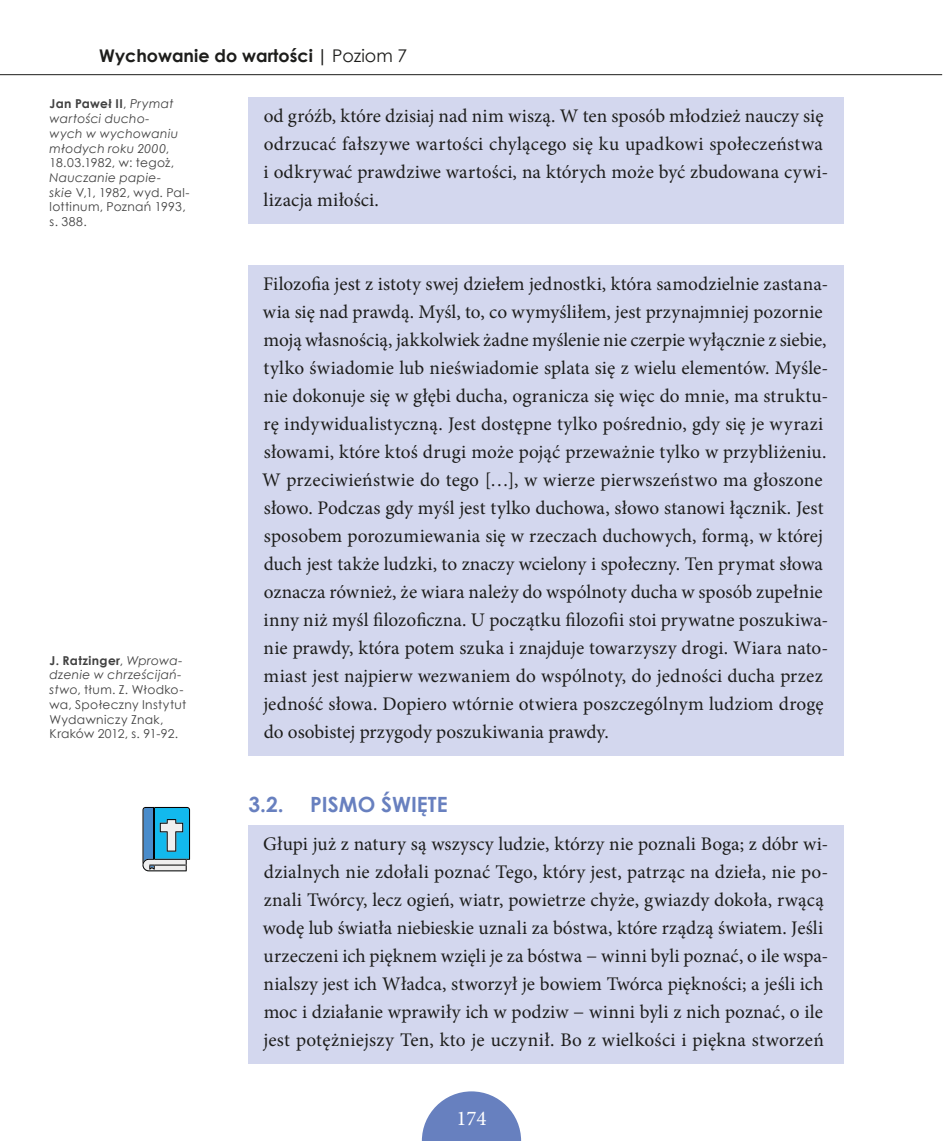
<style>
.page{position:relative;width:943px;height:1141px;background:#fff}
.page>*{position:absolute;margin:0;border:0;box-sizing:border-box;transform-origin:0 0}
.t1{font:700 21px "Century Gothic";color:#6880bf}
.t2{font:21px "Minion Pro";color:#fff}
.t3{font:19.25px/28px "Minion Pro";letter-spacing:.005em;color:#1d1d1b}
.t4{font:700 17.5px "Century Gothic";color:#1d1d1b}
.t5{font:12.25px/14.7px "Century Gothic";letter-spacing:.025em;color:#414141}
.t6{font:italic 12.25px/14.7px "Century Gothic";letter-spacing:.02em;color:#414141}
.s1{font-weight:400}
.s2{font-weight:700;font-style:normal}
.s3{font-style:normal}
.s4{font-style:italic}
.s5{font-weight:700}
</style>
<div class="page">
<div style="left:248px;top:97px;width:595px;height:127px;background:#d3d7ee"></div>
<div style="left:248px;top:265px;width:595px;height:491px;background:#d3d7ee"></div>
<div style="left:248px;top:825px;width:595px;height:239px;background:#d3d7ee"></div>
<svg style="left:142px;top:807px;width:48px;height:64px"></svg>
<hr style="left:0;top:74px;width:942px;height:1px;background:#1d1d1b">
<svg style="left:422px;top:1091px;width:99px;height:50px"></svg>
<p class="t4" style="left:99px;top:42px;width:309px">Wychowanie do wartości | <span class="s1">Poziom 7</span></p>
<p class="t6" style="left:50px;top:96px;width:130px"><span class="s2">Jan Paweł II</span><span class="s3">,</span> Prymat wartości ducho&shy;wych w wychowaniu młodych roku 2000<span class="s3">,<br>18.03.1982, w: tegoż,</span></p>
<p class="t5" style="left:50px;top:170px;width:141px"><span class="s4">Nauczanie papie-<br>skie</span> V,1, 1982, wyd. Pal‑ lottinum, Poznań 1993, s. 388.</p>
<p class="t5" style="left:50px;top:653px;width:138px"><span class="s5">J. Ratzinger</span>, <span class="s4">Wprowa&shy;dzenie w chrześcijań&shy;stwo</span>, tłum. Z. Włodko‑ wa, Społeczny Instytut<br>Wydawniczy Znak,<br>Kraków 2012, s. 91‑92.</p>
<p class="t3" style="left:263px;top:102px;width:566px">od gróźb, które dzisiaj nad nim wiszą. W ten sposób młodzież nauczy się odrzucać fałszywe wartości chylącego się ku upadkowi społeczeństwa i odkrywać prawdziwe wartości, na których może być zbudowana cywi‑ lizacja miłości.</p>
<p class="t3" style="left:262px;top:270px;width:568px">Filozofia jest z istoty swej dziełem jednostki, która samodzielnie zastana‑ wia się nad prawdą. Myśl, to, co wymyśliłem, jest przynajmniej pozornie moją własnością, jakkolwiek żadne myślenie nie czerpie wyłącznie z siebie, tylko świadomie lub nieświadomie splata się z wielu elementów. Myśle‑ nie dokonuje się w głębi ducha, ogranicza się więc do mnie, ma struktu‑ rę indywidualistyczną. Jest dostępne tylko pośrednio, gdy się je wyrazi słowami, które ktoś drugi może pojąć przeważnie tylko w przybliżeniu.<br>W przeciwieństwie do tego […], w wierze pierwszeństwo ma głoszone słowo. Podczas gdy myśl jest tylko duchowa, słowo stanowi łącznik. Jest sposobem porozumiewania się w rzeczach duchowych, formą, w której duch jest także ludzki, to znaczy wcielony i społeczny. Ten prymat słowa oznacza również, że wiara należy do wspólnoty ducha w sposób zupełnie inny niż myśl filozoficzna. U początku filozofii stoi prywatne poszukiwa‑ nie prawdy, która potem szuka i znajduje towarzyszy drogi. Wiara nato‑ miast jest najpierw wezwaniem do wspólnoty, do jedności ducha przez jedność słowa. Dopiero wtórnie otwiera poszczególnym ludziom drogę do osobistej przygody poszukiwania prawdy.</p>
<p class="t1" style="left:248px;top:788px;width:37px">3.2.</p>
<p class="t1" style="left:310px;top:788px;width:139px">PISMO ŚWIĘTE</p>
<p class="t3" style="left:263px;top:830px;width:567px">Głupi już z natury są wszyscy ludzie, którzy nie poznali Boga; z dóbr wi‑ dzialnych nie zdołali poznać Tego, który jest, patrząc na dzieła, nie po‑ znali Twórcy, lecz ogień, wiatr, powietrze chyże, gwiazdy dokoła, rwącą wodę lub światła niebieskie uznali za bóstwa, które rządzą światem. Jeśli urzeczeni ich pięknem wzięli je za bóstwa − winni byli poznać, o ile wspa‑ nialszy jest ich Władca, stworzył je bowiem Twórca piękności; a jeśli ich moc i działanie wprawiły ich w podziw − winni byli z nich poznać, o ile jest potężniejszy Ten, kto je uczynił. Bo z wielkości i piękna stworzeń</p>
<p class="t2" style="left:456px;top:1104px;width:32px">174</p>
</div>
